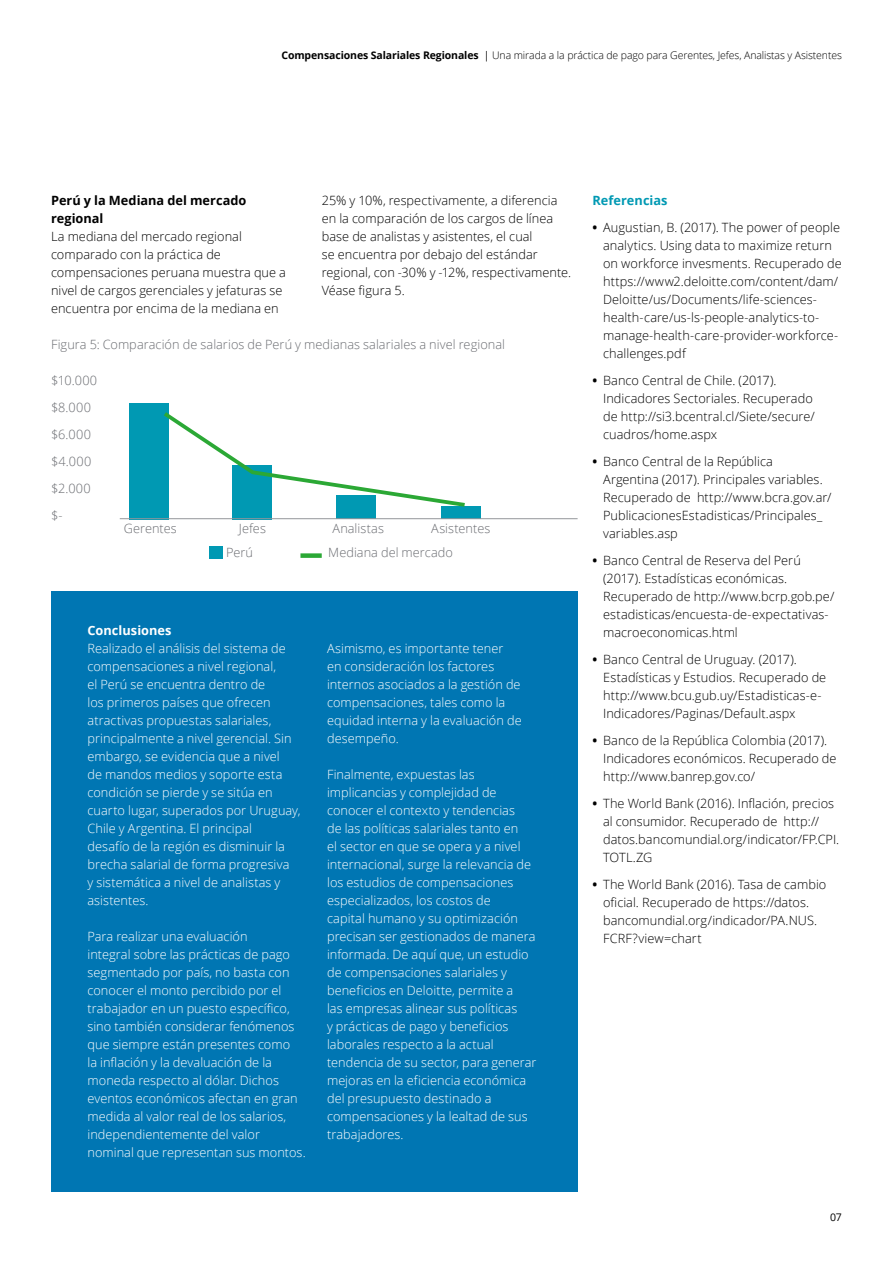
<style>
.page{position:relative;width:893px;height:1263px;background:#fff}
.page>*{position:absolute;margin:0;border:0;box-sizing:border-box;transform-origin:0 0}
.t1{font:300 12.75px/18px "Open Sans";letter-spacing:.005em;color:#fff}
.t2{font:300 12.75px/18px "Open Sans";letter-spacing:.005em;color:#000}
.t3{font:300 12.75px/23.7px "Open Sans";letter-spacing:.005em;color:#6a6c71}
.t4{font:300 12.75px/27px "Open Sans";letter-spacing:.025em;color:#6a6c71}
.t5{font:700 12.75px/18px "Open Sans";color:#000}
.t6{font:700 12.75px "Open Sans";letter-spacing:.005em;color:#fff}
.t7{font:700 12.75px "Open Sans";letter-spacing:.005em;color:#0099b3}
.t8{font:300 10.5px "Open Sans";letter-spacing:-.01em;color:#000}
.t9{font:10.5px "Open Sans";color:#000}
.s1{font-weight:700}
.s2{font-weight:400}
</style>
<div class="page">
<div style="left:51px;top:591px;width:527px;height:600px;background:#0076b3"></div>
<div style="left:210px;top:546px;width:13px;height:13px;background:#0099b3"></div>
<div style="left:129px;top:403px;width:39px;height:116px;background:#0099b3"></div>
<div style="left:233px;top:465px;width:39px;height:54px;background:#0099b3"></div>
<div style="left:336px;top:495px;width:40px;height:24px;background:#0099b3"></div>
<div style="left:441px;top:507px;width:39px;height:12px;background:#0099b3"></div>
<hr style="left:120px;top:518px;width:458px;height:1px;background:#94969a">
<svg style="left:164px;top:408px;width:305px;height:101px"></svg>
<div style="left:300px;top:553px;width:22px;height:5px;background:#2ba835"></div>
<p class="t8" style="left:281px;top:48px;width:562px"><span class="s1">Compensaciones Salariales Regionales</span> <span class="s2">|</span> Una mirada a la práctica de pago para Gerentes, Jefes, Analistas y Asistentes</p>
<p class="t5" style="left:51px;top:191px;width:197px">Perú y la Mediana del mercado regional</p>
<p class="t2" style="left:51px;top:227px;width:236px">La mediana del mercado regional comparado con la práctica de compensaciones peruana muestra que a nivel de cargos gerenciales y jefaturas se encuentra por encima de la mediana en</p>
<p class="t2" style="left:322px;top:191px;width:251px">25% y 10%, respectivamente, a diferencia en la comparación de los cargos de línea base de analistas y asistentes, el cual<br>se encuentra por debajo del estándar regional, con -30% y -12%, respectivamente.<br>Véase figura 5.</p>
<p class="t3" style="left:51px;top:332px;width:456px">Figura 5: Comparación de salarios de Perú y medianas salariales a nivel regional</p>
<p class="t4" style="left:51px;top:366px;width:48px">$10.000 $8.000 $6.000 $4.000 $2.000 $-</p>
<p class="t3" style="left:226px;top:516px;width:41px;text-indent:13px">Jefes<br>Perú</p>
<p class="t3" style="left:124px;top:516px;width:54px">Gerentes</p>
<p class="t3" style="left:332px;top:516px;width:53px">Analistas</p>
<p class="t3" style="left:431px;top:516px;width:61px">Asistentes</p>
<p class="t3" style="left:328px;top:540px;width:126px">Mediana del mercado</p>
<p class="t6" style="left:88px;top:621px;width:86px">Conclusiones</p>
<p class="t1" style="left:88px;top:639px;width:214px">Realizado el análisis del sistema de compensaciones a nivel regional,<br>el Perú se encuentra dentro de<br>los primeros países que ofrecen atractivas propuestas salariales, principalmente a nivel gerencial. Sin embargo, se evidencia que a nivel<br>de mandos medios y soporte esta condición se pierde y se sitúa en cuarto lugar, superados por Uruguay,<br>Chile y Argentina. El principal<br>desafío de la región es disminuir la brecha salarial de forma progresiva<br>y sistemática a nivel de analistas y asistentes.</p>
<p class="t1" style="left:88px;top:927px;width:220px">Para realizar una evaluación<br>integral sobre las prácticas de pago segmentado por país, no basta con conocer el monto percibido por el trabajador en un puesto específico, sino también considerar fenómenos que siempre están presentes como<br>la inflación y la devaluación de la moneda respecto al dólar. Dichos eventos económicos afectan en gran medida al valor real de los salarios, independientemente del valor nominal que representan sus montos.</p>
<p class="t1" style="left:327px;top:639px;width:196px">Asimismo, es importante tener<br>en consideración los factores internos asociados a la gestión de compensaciones, tales como la equidad interna y la evaluación de desempeño.</p>
<p class="t1" style="left:327px;top:765px;width:211px">Finalmente, expuestas las implicancias y complejidad de conocer el contexto y tendencias<br>de las políticas salariales tanto en<br>el sector en que se opera y a nivel internacional, surge la relevancia de los estudios de compensaciones especializados, los costos de<br>capital humano y su optimización precisan ser gestionados de manera informada. De aquí que, un estudio de compensaciones salariales y beneficios en Deloitte, permite a<br>las empresas alinear sus políticas<br>y prácticas de pago y beneficios laborales respecto a la actual tendencia de su sector, para generar mejoras en la eficiencia económica del presupuesto destinado a compensaciones y la lealtad de sus trabajadores.</p>
<p class="t7" style="left:592px;top:191px;width:77px">Referencias</p>
<p class="t2" style="left:603px;top:218px;width:240px;text-indent:-11px"><span class="s1">•</span> Augustian, B. (2017). The power of people analytics. Using data to maximize return on workforce invesments. Recuperado de https://www2.deloitte.com/content/dam/ Deloitte/us/Documents/life-sciences&shy;health-care/us-ls-people-analytics-to&shy;manage-health-care-provider-workforce&shy;challenges.pdf</p>
<p class="t2" style="left:603px;top:371px;width:213px;text-indent:-11px"><span class="s1">•</span> Banco Central de Chile. (2017).<br>Indicadores Sectoriales. Recuperado de http://si3.bcentral.cl/Siete/secure/ cuadros/home.aspx</p>
<p class="t2" style="left:603px;top:452px;width:230px;text-indent:-11px"><span class="s1">•</span> Banco Central de la República Argentina (2017). Principales variables.<br>Recuperado de http://www.bcra.gov.ar/ PublicacionesEstadisticas/Principales_ variables.asp</p>
<p class="t2" style="left:603px;top:551px;width:233px;text-indent:-11px"><span class="s1">•</span> Banco Central de Reserva del Perú (2017). Estadísticas económicas.<br>Recuperado de http://www.bcrp.gob.pe/ estadisticas/encuesta-de-expectativas&shy;macroeconomicas.html</p>
<p class="t2" style="left:603px;top:650px;width:225px;text-indent:-11px"><span class="s1">•</span> Banco Central de Uruguay. (2017).<br>Estadísticas y Estudios. Recuperado de http://www.bcu.gub.uy/Estadisticas-e-Indicadores/Paginas/Default.aspx</p>
<p class="t2" style="left:603px;top:731px;width:235px;text-indent:-11px"><span class="s1">•</span> Banco de la República Colombia (2017).<br>Indicadores económicos. Recuperado de http://www.banrep.gov.co/</p>
<p class="t2" style="left:603px;top:794px;width:238px;text-indent:-11px"><span class="s1">•</span> The World Bank (2016). Inflación, precios al consumidor. Recuperado de http:// datos.bancomundial.org/indicator/FP.CPI.<br>TOTL.ZG</p>
<p class="t2" style="left:603px;top:875px;width:225px;text-indent:-11px"><span class="s1">•</span> The World Bank (2016). Tasa de cambio oficial. Recuperado de https://datos. bancomundial.org/indicador/PA.NUS.<br>FCRF?view=chart</p>
<p class="t9" style="left:830px;top:1210px;width:13px">07</p>
</div>
